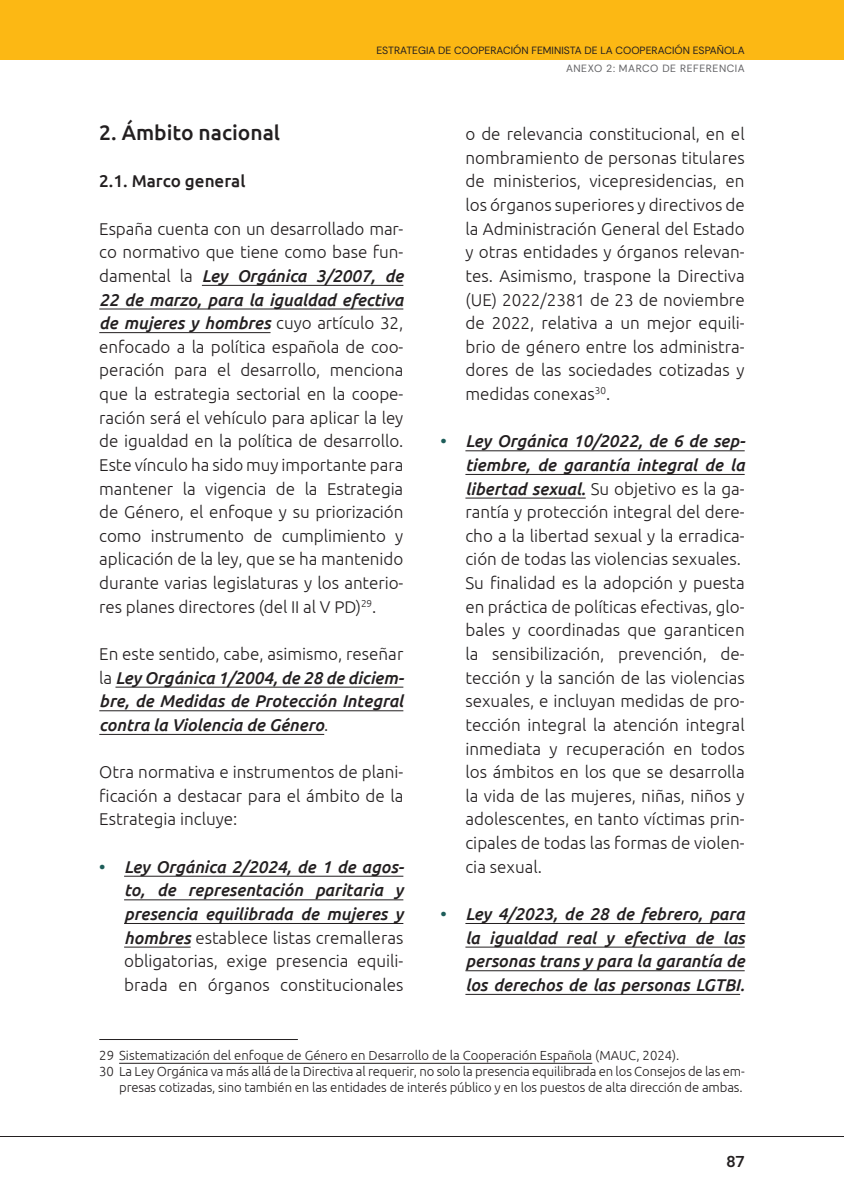
<style>
.page{position:relative;width:844px;height:1191px;background:#fff}
.page>*{position:absolute;margin:0;border:0;box-sizing:border-box;transform-origin:0 0}
.t1{font:500 21px "Ubuntu";color:#231f20}
.P_sangrado_5{font:300 17.15px/23.6px "Ubuntu";color:#231f20;text-align:justify}
.t2{font:italic 500 17.15px/23.6px "Ubuntu";color:#231f20;text-align:justify}
.t3{font:500 17.15px "Ubuntu";color:#231f20}
.t4{font:15.75px "Rethink Sans";color:#231f20}
.notas{font:300 13.12px/15.8px "Ubuntu";letter-spacing:-.01em;color:#231f20;text-align:right}
.t5{font:10.5px "Rethink Sans";color:#231f20}
.t6{font:10.5px "Rethink Sans";letter-spacing:.05em;color:#636366}
.s1{font-weight:500;font-style:italic}
.s2{font-weight:300;font-style:normal}
.s3{font-style:normal;color:#1d5d59}
.s4{font-weight:500;color:#1d5d59}
</style>
<div class="page">
<hr style="left:202px;top:285px;width:201px;height:1px;background:#231f20">
<hr style="left:99px;top:309px;width:304px;height:1px;background:#231f20">
<hr style="left:99px;top:332px;width:171px;height:1px;background:#231f20">
<hr style="left:115px;top:687px;width:288px;height:1px;background:#231f20">
<hr style="left:99px;top:710px;width:304px;height:1px;background:#231f20">
<hr style="left:99px;top:734px;width:225px;height:1px;background:#231f20">
<hr style="left:124px;top:876px;width:279px;height:1px;background:#231f20">
<hr style="left:124px;top:899px;width:279px;height:1px;background:#231f20">
<hr style="left:124px;top:923px;width:279px;height:1px;background:#231f20">
<hr style="left:124px;top:946px;width:67px;height:1px;background:#231f20">
<hr style="left:99px;top:1039px;width:199px;height:1px;background:#231f20">
<hr style="left:119px;top:1063px;width:473px;height:1px;background:#231f20">
<hr style="left:465px;top:450px;width:279px;height:1px;background:#231f20">
<hr style="left:465px;top:474px;width:279px;height:1px;background:#231f20">
<hr style="left:465px;top:498px;width:120px;height:1px;background:#231f20">
<hr style="left:465px;top:923px;width:279px;height:1px;background:#231f20">
<hr style="left:465px;top:946px;width:279px;height:1px;background:#231f20">
<hr style="left:465px;top:970px;width:279px;height:1px;background:#231f20">
<hr style="left:465px;top:994px;width:275px;height:1px;background:#231f20">
<hr style="left:0;top:1136px;width:843px;height:1px;background:#231f20">
<div style="left:0;top:0;width:843px;height:60px;background:#fcb814"></div>
<p class="t5" style="left:376px;top:44px;width:370px">ESTRATEGIA DE COOPERACIÓN FEMINISTA DE LA COOPERACIÓN ESPAÑOLA</p>
<p class="t6" style="left:566px;top:62px;width:180px">ANEXO 2: MARCO DE REFERENCIA</p>
<p class="t1" style="left:99px;top:119px;width:182px">2. Ámbito nacional</p>
<p class="t3" style="left:99px;top:170px;width:148px">2.1. Marco general</p>
<p class="P_sangrado_5" style="left:99px;top:216px;width:305px">España cuenta con un desarrollado mar&shy;co normativo que tiene como base fun&shy;damental la <span class="s1">Ley Orgánica 3/2007, de 22 de marzo, para la igualdad efectiva de mujeres y hombres</span> cuyo artículo 32, enfocado a la política española de coo&shy;peración para el desarrollo, menciona que la estrategia sectorial en la coope&shy;ración será el vehículo para aplicar la ley de igualdad en la política de desarrollo.<br>Este vínculo ha sido muy importante para mantener la vigencia de la Estrategia de Género, el enfoque y su priorización como instrumento de cumplimiento y aplicación de la ley, que se ha mantenido durante varias legislaturas y los anterio&shy;res planes directores (del II al V PD)<sup>29</sup>.</p>
<p class="t2" style="left:99px;top:641px;width:306px"><span class="s2">En este sentido, cabe, asimismo, reseñar la</span> Ley Orgánica 1/2004, de 28 de diciem&shy;bre, de Medidas de Protección Integral contra la Violencia de Género<span class="s2">.</span></p>
<p class="P_sangrado_5" style="left:99px;top:760px;width:305px">Otra normativa e instrumentos de plani&shy;ficación a destacar para el ámbito de la Estrategia incluye:</p>
<p class="t2" style="left:124px;top:854px;width:281px;text-indent:-25px"><span class="s3">•</span> Ley Orgánica 2/2024, de 1 de agos&shy;to, de representación paritaria y presencia equilibrada de mujeres y hombres <span class="s2">establece listas cremalleras obligatorias, exige presencia equili&shy;brada en órganos constitucionales</span></p>
<p class="P_sangrado_5" style="left:465px;top:122px;width:281px">o de relevancia constitucional, en el nombramiento de personas titulares de ministerios, vicepresidencias, en los órganos superiores y directivos de la Administración General del Estado y otras entidades y órganos relevan&shy;tes. Asimismo, traspone la Directiva (UE) 2022/2381 de 23 de noviembre de 2022, relativa a un mejor equili&shy;brio de género entre los administra&shy;dores de las sociedades cotizadas y medidas conexas<sup>30</sup>.</p>
<p class="P_sangrado_5" style="left:465px;top:429px;width:281px;text-indent:-25px"><span class="s4">•</span> <span class="s1">Ley Orgánica 10/2022, de 6 de sep&shy;tiembre, de garantía integral de la libertad sexual.</span> Su objetivo es la ga&shy;rantía y protección integral del dere&shy;cho a la libertad sexual y la erradica&shy;ción de todas las violencias sexuales.</p>
<p class="P_sangrado_5" style="left:465px;top:571px;width:281px">Su finalidad es la adopción y puesta en práctica de políticas efectivas, glo&shy;bales y coordinadas que garanticen la sensibilización, prevención, de&shy;tección y la sanción de las violencias sexuales, e incluyan medidas de pro&shy;tección integral la atención integral inmediata y recuperación en todos los ámbitos en los que se desarrolla la vida de las mujeres, niñas, niños y adolescentes, en tanto víctimas prin&shy;cipales de todas las formas de violen&shy;cia sexual.</p>
<p class="t2" style="left:465px;top:901px;width:281px;text-indent:-25px"><span class="s3">•</span> Ley 4/2023, de 28 de febrero, para la igualdad real y efectiva de las personas trans y para la garantía de los derechos de las personas LGTBI.</p>
<p class="notas" style="left:99px;top:1047px;width:581px">29 Sistematización del enfoque de Género en Desarrollo de la Cooperación Española (MAUC, 2024).</p>
<p class="notas" style="left:99px;top:1063px;width:646px">30 La Ley Orgánica va más allá de la Directiva al requerir, no solo la presencia equilibrada en los Consejos de las em&shy;presas cotizadas, sino también en las entidades de interés público y en los puestos de alta dirección de ambas.</p>
<p class="t4" style="left:726px;top:1152px;width:20px">87</p>
</div>
